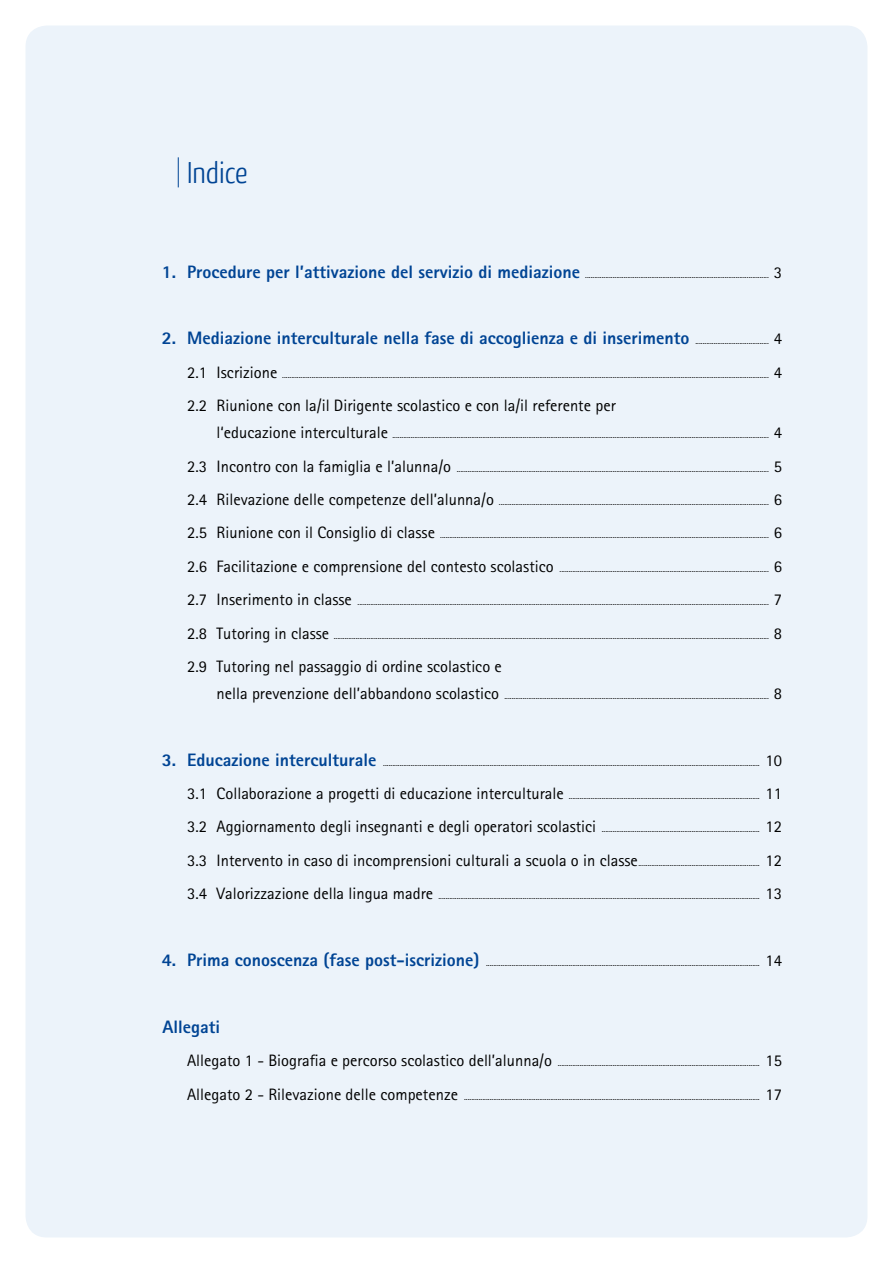
<style>
.page{position:relative;width:893px;height:1263px;background:#fff}
.page>*{position:absolute;margin:0;border:0;box-sizing:border-box;transform-origin:0 0}
.t1{font:300 30px "Yanone Kaffeesatz";color:#004494;scale:1.1 1}
.t2{font:800 18px "Rotis Sans Serif";color:#004494}
.t3{font:16.5px "Rotis Sans Serif";color:#000}
.t4{font:9px "Rotis Sans Serif";color:#000}
.s1{font-weight:800;font-size:18px;color:#004494}
.s2{font-size:16.5px}
.s3{font-weight:400;font-size:9px;color:#000}
.s4{font-weight:400;font-size:16.5px;color:#000}
</style>
<div class="page">
<div style="left:26px;top:26px;width:841px;height:1211px;background:#ecf3fa;border-radius:21px"></div>
<hr style="left:178px;top:157px;width:1px;height:30px;background:#004494">
<h1 class="t1" style="left:187px;top:154px;width:56px">Indice</h1>
<p class="t4" style="left:162px;top:269px;width:622px"><span class="s1">1. Procedure per l’attivazione del servizio di mediazione</span> .................................................................................................... <span class="s2">3</span></p>
<h2 class="t2" style="left:162px;top:327px;width:622px">2. Mediazione interculturale nella fase di accoglienza e di inserimento <span class="s3">........................................</span> <span class="s4">4</span></h2>
<p class="t4" style="left:187px;top:369px;width:596px"><span class="s2">2.1 Iscrizione</span> ......................................................................................................................................................................................................................................................................... <span class="s2">4</span></p>
<h3 class="t3" style="left:187px;top:396px;width:430px">2.2 Riunione con la/il Dirigente scolastico e con la/il referente per</h3>
<p class="t4" style="left:217px;top:430px;width:567px"><span class="s2">l‘educazione interculturale</span> ............................................................................................................................................................................................................. <span class="s2">4</span></p>
<p class="t4" style="left:187px;top:463px;width:596px"><span class="s2">2.3 Incontro con la famiglia e l’alunna/o</span> .......................................................................................................................................................................... <span class="s2">5</span></p>
<p class="t4" style="left:187px;top:497px;width:596px"><span class="s2">2.4 Rilevazione delle competenze dell’alunna/o</span> ................................................................................................................................................... <span class="s2">6</span></p>
<p class="t4" style="left:187px;top:530px;width:596px"><span class="s2">2.5 Riunione con il Consiglio di classe</span> ................................................................................................................................................................................... <span class="s2">6</span></p>
<p class="t4" style="left:187px;top:563px;width:596px"><span class="s2">2.6 Facilitazione e comprensione del contesto scolastico</span> .................................................................................................................. <span class="s2">6</span></p>
<p class="t4" style="left:187px;top:597px;width:596px"><span class="s2">2.7 Inserimento in classe</span> ................................................................................................................................................................................................................................ <span class="s2">7</span></p>
<p class="t4" style="left:187px;top:630px;width:596px"><span class="s2">2.8 Tutoring in classe</span> ............................................................................................................................................................................................................................................. <span class="s2">8</span></p>
<h3 class="t3" style="left:187px;top:657px;width:316px">2.9 Tutoring nel passaggio di ordine scolastico e</h3>
<p class="t4" style="left:217px;top:691px;width:567px"><span class="s2">nella prevenzione dell’abbandono scolastico</span> ................................................................................................................................................ <span class="s2">8</span></p>
<p class="t4" style="left:162px;top:757px;width:622px"><span class="s1">3. Educazione interculturale</span> ............................................................................................................................................................................................................. <span class="s2">10</span></p>
<p class="t4" style="left:187px;top:791px;width:596px"><span class="s2">3.1 Collaborazione a progetti di educazione interculturale</span> ........................................................................................................ <span class="s2">11</span></p>
<p class="t4" style="left:187px;top:824px;width:596px"><span class="s2">3.2 Aggiornamento degli insegnanti e degli operatori scolastici</span> ...................................................................................... <span class="s2">12</span></p>
<p class="t4" style="left:187px;top:857px;width:596px"><span class="s2">3.3 Intervento in caso di incomprensioni culturali a scuola o in classe</span>.................................................................. <span class="s2">12</span></p>
<p class="t4" style="left:187px;top:891px;width:596px"><span class="s2">3.4 Valorizzazione della lingua madre</span> ............................................................................................................................................................................... <span class="s2">13</span></p>
<p class="t4" style="left:162px;top:958px;width:622px"><span class="s1">4. Prima conoscenza (fase post-iscrizione)</span> ..................................................................................................................................................... <span class="s2">14</span></p>
<h2 class="t2" style="left:163px;top:1015px;width:59px">Allegati</h2>
<p class="t4" style="left:187px;top:1058px;width:596px"><span class="s2">Allegato 1 - Biografia e percorso scolastico dell’alunna/o</span> .............................................................................................................. <span class="s2">15</span></p>
<p class="t4" style="left:187px;top:1091px;width:596px"><span class="s2">Allegato 2 - Rilevazione delle competenze</span> ................................................................................................................................................................. <span class="s2">17</span></p>
</div>
